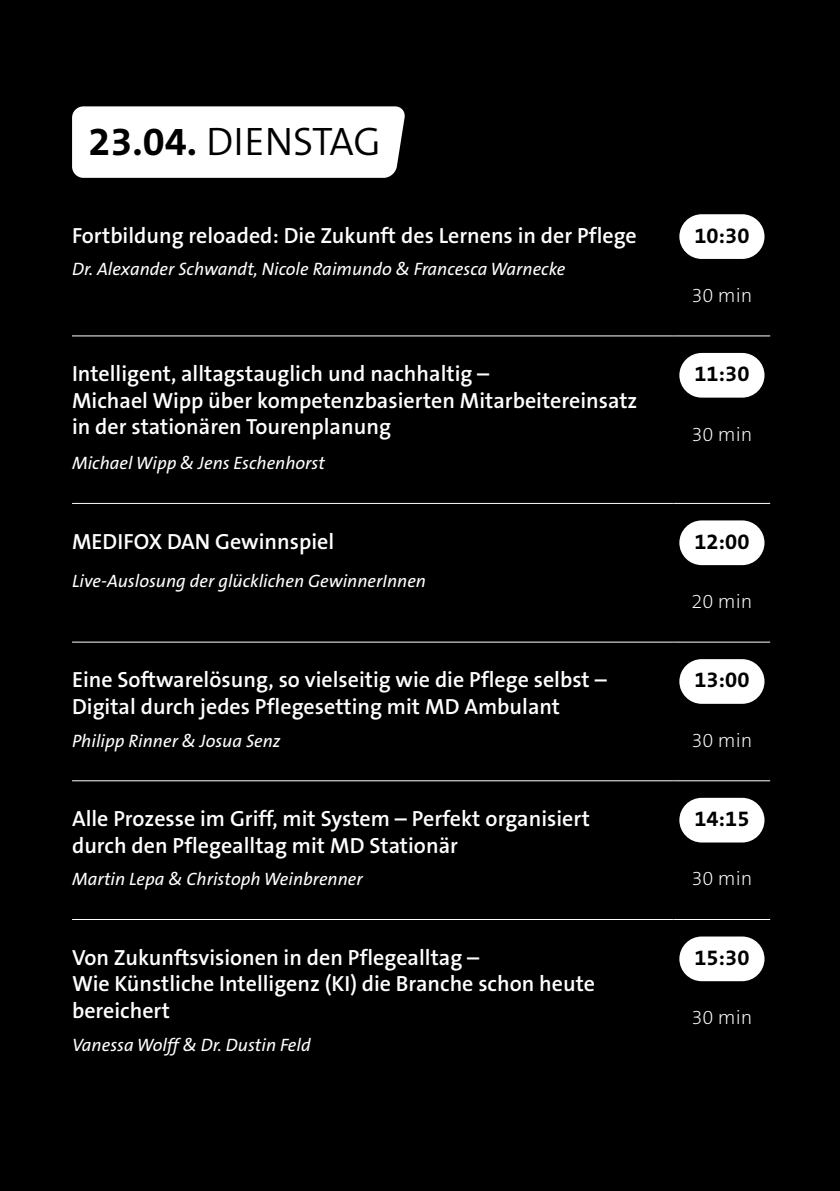
<style>
.page{position:relative;width:840px;height:1191px;background:#fff}
.page>*{position:absolute;margin:0;border:0;box-sizing:border-box;transform-origin:0 0}
.t1{font:300 40px "The Sans B4";color:#000}
.t2{font:600 22px/26.4px "The Sans B6";color:#fff}
.t3{font:700 22px "The Sans B7";color:#000}
.t4{font:200 20px "The Sans B2";color:#fff}
.t5{font:italic 18px "The Sans B5 Plain";color:#fff}
.s1{font-family:"The Sans B7";font-weight:700}
</style>
<div class="page">
<div style="left:0;top:0;width:839px;height:1191px;background:#000"></div>
<div style="left:72px;top:106px;width:333px;height:72px;background:#fff"></div>
<hr style="left:72px;top:335px;width:601px;height:1px;background:#fff">
<hr style="left:673px;top:335px;width:96px;height:1px;background:#fff">
<hr style="left:72px;top:503px;width:601px;height:1px;background:#fff">
<hr style="left:673px;top:503px;width:96px;height:1px;background:#fff">
<hr style="left:72px;top:642px;width:601px;height:1px;background:#fff">
<hr style="left:673px;top:642px;width:96px;height:1px;background:#fff">
<hr style="left:72px;top:780px;width:601px;height:1px;background:#fff">
<hr style="left:673px;top:780px;width:96px;height:1px;background:#fff">
<hr style="left:72px;top:919px;width:601px;height:1px;background:#fff">
<hr style="left:673px;top:919px;width:96px;height:1px;background:#fff">
<div style="left:679px;top:214px;width:85px;height:45px;background:#fff;border-radius:22px"></div>
<div style="left:679px;top:353px;width:85px;height:44px;background:#fff;border-radius:22px"></div>
<div style="left:679px;top:520px;width:85px;height:45px;background:#fff;border-radius:22px"></div>
<div style="left:679px;top:659px;width:85px;height:45px;background:#fff;border-radius:22px"></div>
<div style="left:679px;top:798px;width:85px;height:44px;background:#fff;border-radius:22px"></div>
<div style="left:679px;top:936px;width:85px;height:45px;background:#fff;border-radius:22px"></div>
<h1 class="t1" style="left:88px;top:120px;width:294px"><span class="s1">23.04.</span> DIENSTAG</h1>
<p class="t2" style="left:72px;top:222px;width:566px">Fortbildung reloaded: Die Zukunft des Lernens in der Pflege</p>
<p class="t5" style="left:72px;top:260px;width:494px">Dr. Alexander Schwandt, Nicole Raimundo &amp; Francesca Warnecke</p>
<p class="t2" style="left:72px;top:361px;width:566px">Intelligent, alltagstauglich und nachhaltig –<br>Michael Wipp über kompetenzbasierten Mitarbeitereinsatz in der stationären Tourenplanung</p>
<p class="t5" style="left:72px;top:453px;width:254px">Michael Wipp &amp; Jens Eschenhorst</p>
<p class="t2" style="left:72px;top:529px;width:263px">MEDIFOX DAN Gewinnspiel</p>
<p class="t5" style="left:72px;top:571px;width:355px">Live-Auslosung der glücklichen GewinnerInnen</p>
<p class="t2" style="left:72px;top:667px;width:536px">Eine Softwarelösung, so vielseitig wie die Pflege selbst –<br>Digital durch jedes Pflegesetting mit MD Ambulant</p>
<p class="t5" style="left:72px;top:731px;width:210px">Philipp Rinner &amp; Josua Senz</p>
<p class="t2" style="left:72px;top:806px;width:519px">Alle Prozesse im Griff, mit System – Perfekt organisiert durch den Pflegealltag mit MD Stationär</p>
<p class="t5" style="left:72px;top:869px;width:292px">Martin Lepa &amp; Christoph Weinbrenner</p>
<p class="t2" style="left:72px;top:944px;width:524px">Von Zukunftsvisionen in den Pflegealltag –<br>Wie Künstliche Intelligenz (KI) die Branche schon heute bereichert</p>
<p class="t5" style="left:72px;top:1034px;width:240px">Vanessa Wolff &amp; Dr. Dustin Feld</p>
<p class="t3" style="left:694px;top:223px;width:56px">10:30</p>
<p class="t4" style="left:691px;top:284px;width:62px">30 min</p>
<p class="t3" style="left:694px;top:362px;width:56px">11:30</p>
<p class="t4" style="left:691px;top:423px;width:62px">30 min</p>
<p class="t3" style="left:694px;top:529px;width:56px">12:00</p>
<p class="t4" style="left:691px;top:590px;width:62px">20 min</p>
<p class="t3" style="left:694px;top:668px;width:56px">13:00</p>
<p class="t4" style="left:691px;top:729px;width:62px">30 min</p>
<p class="t3" style="left:694px;top:807px;width:56px">14:15</p>
<p class="t4" style="left:691px;top:868px;width:62px">30 min</p>
<p class="t3" style="left:694px;top:945px;width:56px">15:30</p>
<p class="t4" style="left:691px;top:1006px;width:62px">30 min</p>
</div>
